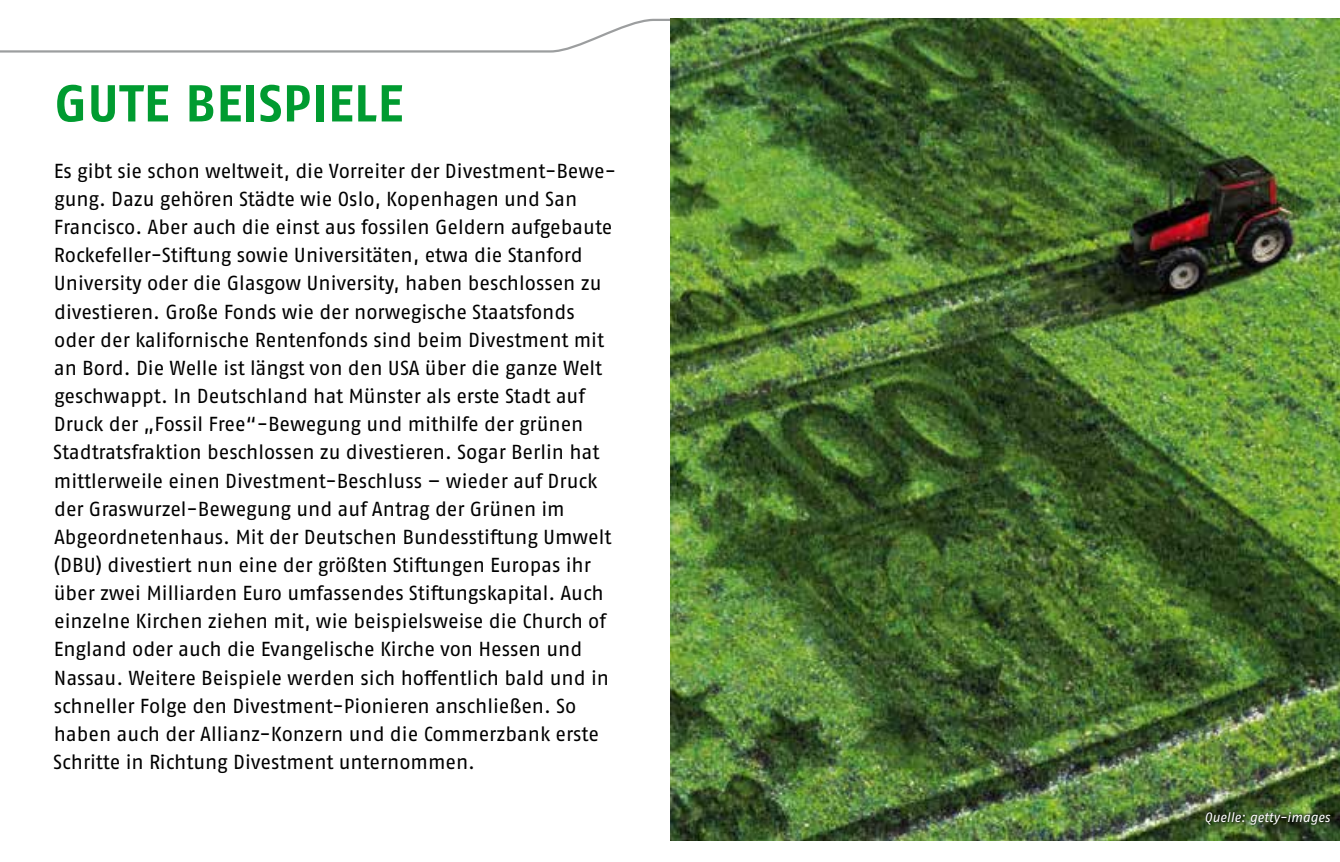
<style>
.page{position:relative;width:1340px;height:862px;background:#fff}
.page>*{position:absolute;margin:0;border:0;box-sizing:border-box;transform-origin:0 0}
.t1{font:700 51.75px "Fago OT";letter-spacing:.01em;color:#009b30}
.t2{font:20.25px/28.1px "Fago OT";letter-spacing:-.005em;color:#000}
.t3{font:italic 13.5px "Fago OT";letter-spacing:-.005em;color:#fff}
</style>
<div class="page">
<svg style="left:0;top:18px;width:1339px;height:35px"></svg>
<img style="left:670px;top:19px;width:669px;height:820px">
<svg style="left:1204px;top:810px;width:128px;height:15px;background:#314821"></svg>
<h1 class="t1" style="left:55px;top:72px;width:350px">GUTE BEISPIELE</h1>
<p class="t2" style="left:53px;top:156px;width:564px">Es gibt sie schon weltweit, die Vorreiter der Divestment-Bewe&shy;gung. Dazu gehören Städte wie Oslo, Kopenhagen und San Francisco. Aber auch die einst aus fossilen Geldern aufgebaute Rockefeller-Stiftung sowie Universitäten, etwa die Stanford University oder die Glasgow University, haben beschlossen zu divestieren. Große Fonds wie der norwegische Staatsfonds oder der kalifornische Rentenfonds sind beim Divestment mit an Bord. Die Welle ist längst von den USA über die ganze Welt geschwappt. In Deutschland hat Münster als erste Stadt auf Druck der „Fossil Free“-Bewegung und mithilfe der grünen Stadtratsfraktion beschlossen zu divestieren. Sogar Berlin hat mittlerweile einen Divestment-Beschluss – wieder auf Druck der Graswurzel-Bewegung und auf Antrag der Grünen im Abgeordnetenhaus. Mit der Deutschen Bundesstiftung Umwelt (DBU) divestiert nun eine der größten Stiftungen Europas ihr über zwei Milliarden Euro umfassendes Stiftungskapital. Auch einzelne Kirchen ziehen mit, wie beispielsweise die Church of England oder auch die Evangelische Kirche von Hessen und Nassau. Weitere Beispiele werden sich hoffentlich bald und in schneller Folge den Divestment-Pionieren anschließen. So haben auch der Allianz-Konzern und die Commerzbank erste Schritte in Richtung Divestment unternommen.</p>
<p class="t3" style="left:1148px;top:807px;width:139px">Quelle: picture alliance</p>
<p class="t3" style="left:1204px;top:808px;width:127px">Quelle: getty-images</p>
</div>
